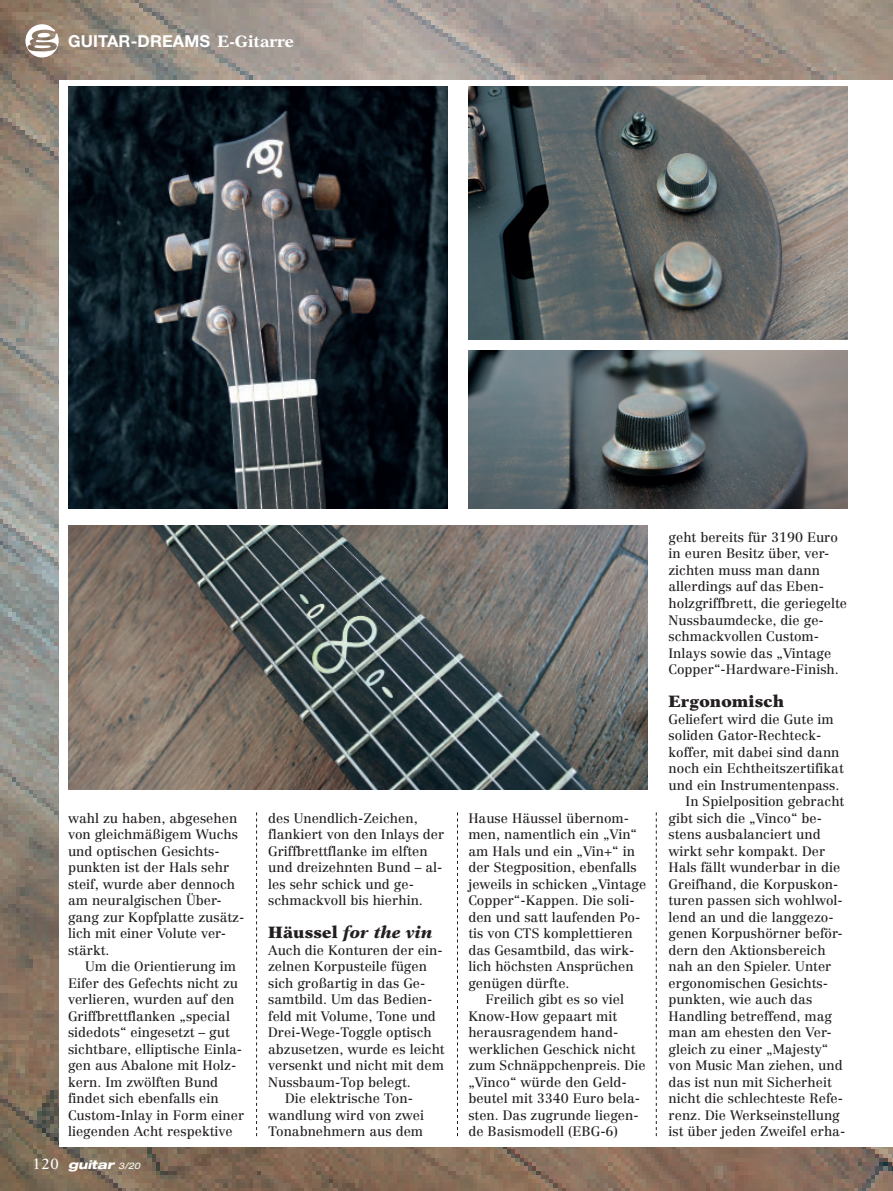
<style>
.page{position:relative;width:893px;height:1191px;background:#fff}
.page>*{position:absolute;margin:0;border:0;box-sizing:border-box;transform-origin:0 0}
.t1{font:700 16.5px "Helvetica Neue LT Std";letter-spacing:.01em;color:#fff}
._06_zwischenüberschr{font:italic 900 16.5px "New Aster";letter-spacing:.01em;color:#231f20}
._06_zwischenüberschr-2{font:900 16.5px "New Aster";letter-spacing:.01em;color:#231f20}
._02_Fliesstext_Einzu{font:13.5px/16.5px "Centennial";color:#231f20}
._02_Fliesstext{font:13.5px/16.5px "Centennial";color:#231f20}
.t2{font:italic 800 expanded 12px "Helvetica Neue";color:#fff}
.s1{font-family:"New Aster"}
.s2{font-family:"New Aster";font-weight:400;font-style:normal;font-stretch:normal;font-size:15px}
.s3{font-weight:400;font-size:9px}
.s4{font-style:normal}
</style>
<div class="page">
<img style="left:0;top:0;width:893px;height:1191px">
<div style="left:60px;top:80px;width:833px;height:1066px;background:#fff"></div>
<img style="left:468px;top:351px;width:379px;height:158px">
<img style="left:468px;top:87px;width:379px;height:252px">
<img style="left:68px;top:525px;width:579px;height:264px">
<img style="left:68px;top:87px;width:379px;height:422px">
<svg style="left:256px;top:812px;width:1px;height:324px"></svg>
<svg style="left:457px;top:812px;width:1px;height:324px"></svg>
<svg style="left:656px;top:812px;width:1px;height:324px"></svg>
<svg style="left:25px;top:24px;width:34px;height:33px"></svg>
<p class="t1" style="left:68px;top:31px;width:227px">GUITAR-DREAMS <span class="s1">E-Gitarre</span></p>
<p class="_02_Fliesstext_Einzu" style="left:68px;top:809px;width:178px">wahl zu haben, abgesehen von gleichmäßigem Wuchs und optischen Gesichts&shy;punkten ist der Hals sehr steif, wurde aber dennoch am neuralgischen Über&shy;gang zur Kopfplatte zusätz&shy;lich mit einer Volute ver&shy;stärkt.</p>
<p class="_02_Fliesstext_Einzu" style="left:68px;top:958px;width:178px;text-indent:17px">Um die Orientierung im<br>Eifer des Gefechts nicht zu verlieren, wurden auf den<br>Griffbrettflanken „special sidedots“ eingesetzt – gut sichtbare, elliptische Einla&shy;gen aus Abalone mit Holz&shy;kern. Im zwölften Bund findet sich ebenfalls ein<br>Custom-Inlay in Form einer liegenden Acht respektive</p>
<p class="t2" style="left:33px;top:1157px;width:109px"><span class="s2">120</span> guitar <span class="s3">3/20</span></p>
<p class="_02_Fliesstext_Einzu" style="left:268px;top:809px;width:178px">des Unendlich-Zeichen, flankiert von den Inlays der<br>Griffbrettflanke im elften und dreizehnten Bund – al&shy;les sehr schick und ge&shy;schmackvoll bis hierhin.</p>
<p class="_06_zwischenüberschr" style="left:268px;top:922px;width:166px"><span class="s4">Häussel</span> for the vin</p>
<p class="_02_Fliesstext" style="left:268px;top:941px;width:178px">Auch die Konturen der ein&shy;zelnen Korpusteile fügen sich großartig in das Ge&shy;samtbild. Um das Bedien&shy;feld mit Volume, Tone und<br>Drei-Wege-Toggle optisch abzusetzen, wurde es leicht versenkt und nicht mit dem<br>Nussbaum-Top belegt.</p>
<p class="_02_Fliesstext_Einzu" style="left:268px;top:1090px;width:158px;text-align:center">Die elektrische Ton&shy;wandlung wird von zwei<br>Tonabnehmern aus dem</p>
<p class="_02_Fliesstext_Einzu" style="left:468px;top:809px;width:179px">Hause Häussel übernom&shy;men, namentlich ein „Vin“ am Hals und ein „Vin+“ in der Stegposition, ebenfalls jeweils in schicken „Vintage<br>Copper“-Kappen. Die soli&shy;den und satt laufenden Po&shy;tis von CTS komplettieren das Gesamtbild, das wirk&shy;lich höchsten Ansprüchen genügen dürfte.</p>
<p class="_02_Fliesstext_Einzu" style="left:468px;top:991px;width:179px;text-indent:17px">Freilich gibt es so viel<br>Know-How gepaart mit herausragendem hand&shy;werklichen Geschick nicht zum Schnäppchenpreis. Die „Vinco“ würde den Geld&shy;beutel mit 3340 Euro bela&shy;sten. Das zugrunde liegen&shy;de Basismodell (EBG-6)</p>
<p class="_02_Fliesstext_Einzu" style="left:669px;top:529px;width:180px">geht bereits für 3190 Euro in euren Besitz über, ver&shy;zichten muss man dann allerdings auf das Eben&shy;holzgriffbrett, die geriegelte<br>Nussbaumdecke, die ge&shy;schmackvollen Custom-<br>Inlays sowie das „Vintage<br>Copper“-Hardware-Finish.</p>
<p class="_06_zwischenüberschr-2" style="left:669px;top:691px;width:117px">Ergonomisch</p>
<p class="_02_Fliesstext" style="left:669px;top:710px;width:177px">Geliefert wird die Gute im soliden Gator-Rechteck&shy;koffer, mit dabei sind dann noch ein Echtheitszertifikat und ein Instrumentenpass.</p>
<p class="_02_Fliesstext_Einzu" style="left:669px;top:793px;width:178px;text-indent:17px">In Spielposition gebracht gibt sich die „Vinco“ be&shy;stens ausbalanciert und wirkt sehr kompakt. Der<br>Hals fällt wunderbar in die<br>Greifhand, die Korpuskon&shy;turen passen sich wohlwol&shy;lend an und die langgezo&shy;genen Korpushörner beför&shy;dern den Aktionsbereich nah an den Spieler. Unter ergonomischen Gesichts&shy;punkten, wie auch das<br>Handling betreffend, mag man am ehesten den Ver&shy;gleich zu einer „Majesty“ von Music Man ziehen, und das ist nun mit Sicherheit nicht die schlechteste Refe&shy;renz. Die Werkseinstellung ist über jeden Zweifel erha-</p>
</div>
